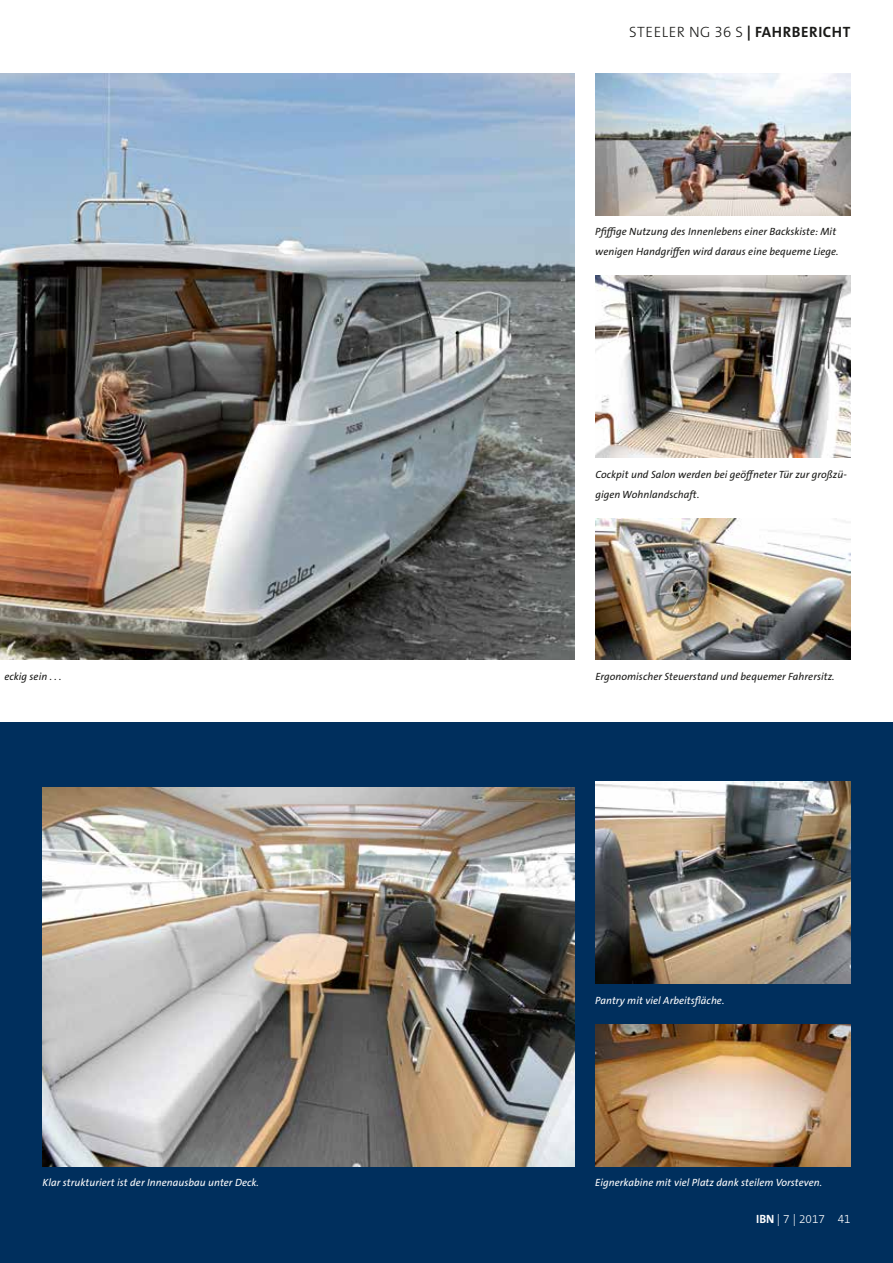
<style>
.page{position:relative;width:893px;height:1263px;background:#fff}
.page>*{position:absolute;margin:0;border:0;box-sizing:border-box;transform-origin:0 0}
.t1{font:300 15px "The Sans B W3";letter-spacing:.035em;color:#1a1a18}
.t2{font:300 12px "The Sans B W3";color:#fff}
.t3{font:italic 10.5px/20.2px "The Sans B W5 Plain";letter-spacing:.005em;color:#1a1a18}
.t4{font:italic 10.5px "The Sans B W5 Plain";letter-spacing:.005em;color:#fff}
.s1{font-family:"The Sans B W7";font-weight:700}
</style>
<div class="page">
<div style="left:0;top:723px;width:893px;height:540px;background:#002f5d"></div>
<img style="left:0;top:73px;width:574px;height:587px">
<img style="left:43px;top:788px;width:531px;height:378px">
<img style="left:595px;top:73px;width:255px;height:142px">
<img style="left:595px;top:275px;width:255px;height:183px">
<img style="left:595px;top:781px;width:255px;height:203px">
<img style="left:595px;top:518px;width:255px;height:142px">
<img style="left:595px;top:1024px;width:255px;height:142px">
<p class="t3" style="left:4px;top:667px;width:59px">eckig sein . . .</p>
<p class="t4" style="left:43px;top:1176px;width:218px">Klar strukturiert ist der Innenausbau unter Deck.</p>
<h1 class="t1" style="left:629px;top:22px;width:143px">STEELER NG 36 S <span class="s1">| FAHRBERICHT</span></h1>
<p class="t3" style="left:595px;top:221px;width:245px">Pfiffige Nutzung des Innenlebens einer Backskiste: Mit wenigen Handgriffen wird daraus eine bequeme Liege.</p>
<p class="t3" style="left:595px;top:464px;width:253px">Cockpit und Salon werden bei geöffneter Tür zur großzü&shy;gigen Wohnlandschaft.</p>
<p class="t3" style="left:595px;top:667px;width:241px">Ergonomischer Steuerstand und bequemer Fahrersitz.</p>
<p class="t4" style="left:595px;top:994px;width:131px">Pantry mit viel Arbeitsfläche.</p>
<p class="t4" style="left:595px;top:1176px;width:228px">Eignerkabine mit viel Platz dank steilem Vorsteven.</p>
<p class="t2" style="left:756px;top:1211px;width:96px"><span class="s1">IBN</span> | 7 | 2017 41</p>
</div>
